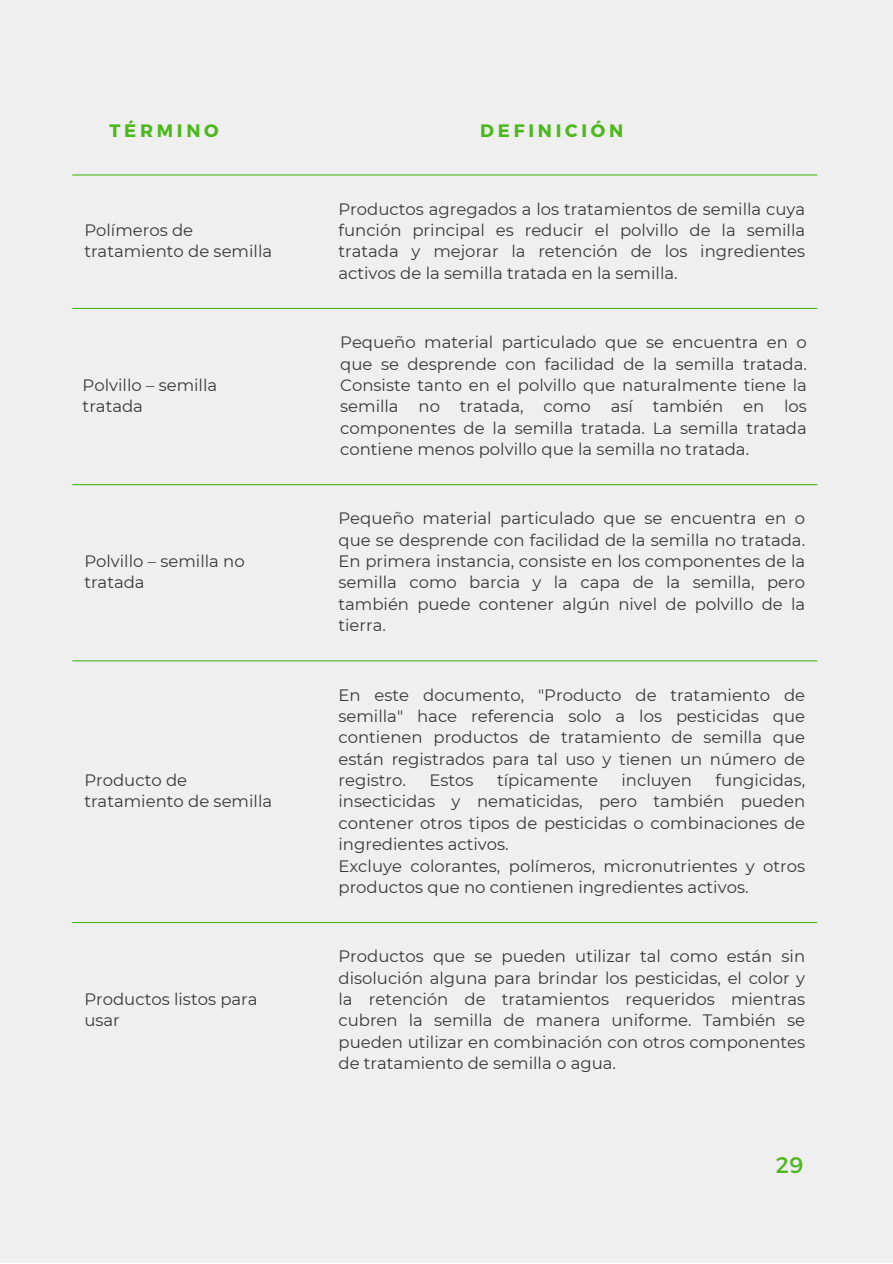
<style>
.page{position:relative;width:893px;height:1264px;background:#fff}
.page>*{position:absolute;margin:0;border:0;box-sizing:border-box;transform-origin:0 0}
.t1{font:22.5px "Montserrat";color:#4cb81c}
.t2{font:700 18px "Montserrat";letter-spacing:.21em;color:#4cb81c}
.t3{font:16.5px/21.3px "Montserrat";color:#393939}
</style>
<div class="page">
<div style="left:0;top:0;width:892px;height:1262px;background:#efefef"></div>
<hr style="left:72px;top:308px;width:745px;height:1px;background:#4cb81c">
<hr style="left:72px;top:484px;width:745px;height:1px;background:#4cb81c">
<hr style="left:72px;top:660px;width:745px;height:1px;background:#4cb81c">
<hr style="left:72px;top:174px;width:745px;height:1px;background:#4cb81c">
<hr style="left:72px;top:922px;width:745px;height:1px;background:#4cb81c">
<p class="t2" style="left:109px;top:119px;width:111px">TÉRMINO</p>
<p class="t2" style="left:480px;top:119px;width:144px">DEFINICIÓN</p>
<p class="t3" style="left:84px;top:219px;width:189px">Polímeros de tratamiento de semilla</p>
<p class="t3" style="left:83px;top:374px;width:136px">Polvillo – semilla tratada</p>
<p class="t3" style="left:84px;top:550px;width:162px">Polvillo – semilla no tratada</p>
<p class="t3" style="left:84px;top:769px;width:189px">Producto de tratamiento de semilla</p>
<p class="t3" style="left:84px;top:988px;width:175px">Productos listos para usar</p>
<p class="t3" style="left:338px;top:198px;width:468px;text-align:justify">Productos agregados a los tratamientos de semilla cuya función principal es reducir el polvillo de la semilla tratada y mejorar la retención de los ingredientes activos de la semilla tratada en la semilla.</p>
<p class="t3" style="left:340px;top:331px;width:468px;text-align:justify">Pequeño material particulado que se encuentra en o que se desprende con facilidad de la semilla tratada.<br>Consiste tanto en el polvillo que naturalmente tiene la semilla no tratada, como así también en los componentes de la semilla tratada. La semilla tratada contiene menos polvillo que la semilla no tratada.</p>
<p class="t3" style="left:338px;top:508px;width:468px;text-align:justify">Pequeño material particulado que se encuentra en o que se desprende con facilidad de la semilla no tratada.<br>En primera instancia, consiste en los componentes de la semilla como barcia y la capa de la semilla, pero también puede contener algún nivel de polvillo de la tierra.</p>
<p class="t3" style="left:338px;top:684px;width:468px;text-align:justify">En este documento, "Producto de tratamiento de semilla" hace referencia solo a los pesticidas que contienen productos de tratamiento de semilla que están registrados para tal uso y tienen un número de registro.</p>
<p class="t3" style="left:338px;top:769px;width:468px;text-align:justify;text-indent:377px">fungicidas, insecticidas y nematicidas, pero también pueden contener otros tipos de pesticidas o combinaciones de ingredientes activos.</p>
<p class="t3" style="left:338px;top:855px;width:468px">Excluye colorantes, polímeros, micronutrientes y otros productos que no contienen ingredientes activos.</p>
<p class="t3" style="left:429px;top:769px;width:46px">Estos</p>
<p class="t3" style="left:497px;top:769px;width:102px">típicamente</p>
<p class="t3" style="left:621px;top:769px;width:72px">incluyen</p>
<p class="t3" style="left:338px;top:945px;width:468px;text-align:justify">Productos que se pueden utilizar tal como están sin disolución alguna para brindar los pesticidas, el color y la retención de tratamientos requeridos mientras cubren la semilla de manera uniforme. También se pueden utilizar en combinación con otros componentes de tratamiento de semilla o agua.</p>
<p class="t1" style="left:775px;top:1150px;width:29px">29</p>
</div>
